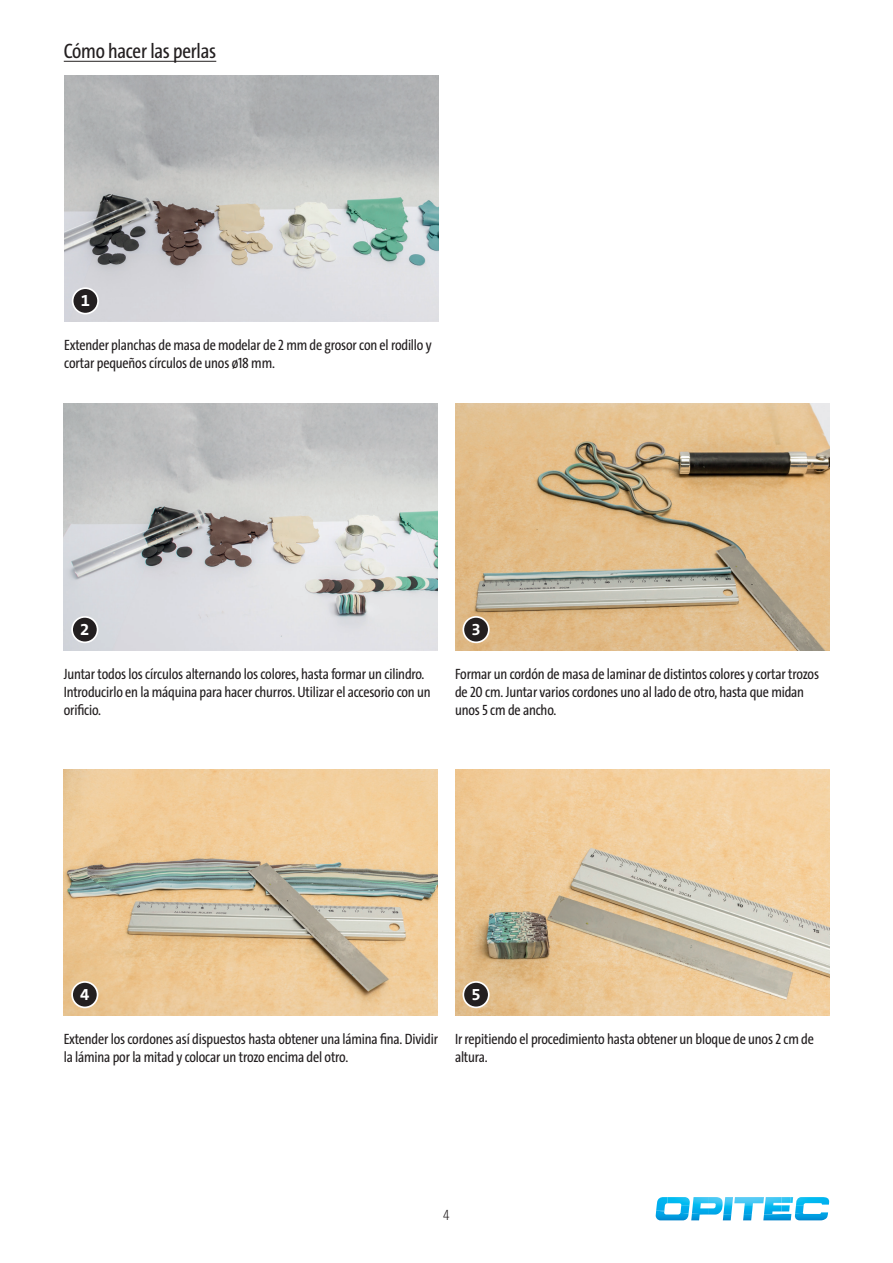
<style>
.page{position:relative;width:893px;height:1263px;background:#fff}
.page>*{position:absolute;margin:0;border:0;box-sizing:border-box;transform-origin:0 0}
.Anleitugns-Text_Desc{font:21px "The Sans Cd LF5 Plain";letter-spacing:-.01em;color:#231f20}
.t1{font:700 16.8px "The Sans B W7";color:#fff}
.Anleitugns-Text_Desc-2{font:15px/18px "The Sans Cd LF5 Plain";letter-spacing:-.01em;color:#231f20}
.t2{font:200 15px "The Sans Cd LF2";color:#231f20}
</style>
<div class="page">
<svg style="left:655px;top:1197px;width:175px;height:24px"></svg>
<img style="left:64px;top:75px;width:374px;height:247px">
<div style="left:73px;top:288px;width:25px;height:26px;background:#231f20;border-radius:50%"></div>
<div style="left:72px;top:287px;width:27px;height:27px;border:2px solid #fff;border-radius:50%"></div>
<img style="left:64px;top:404px;width:374px;height:247px">
<img style="left:64px;top:769px;width:374px;height:247px">
<img style="left:455px;top:404px;width:374px;height:247px">
<img style="left:455px;top:769px;width:374px;height:247px">
<div style="left:72px;top:617px;width:26px;height:25px;background:#231f20;border-radius:50%"></div>
<div style="left:71px;top:616px;width:27px;height:27px;border:2px solid #fff;border-radius:50%"></div>
<div style="left:72px;top:982px;width:26px;height:25px;background:#231f20;border-radius:50%"></div>
<div style="left:71px;top:981px;width:27px;height:27px;border:2px solid #fff;border-radius:50%"></div>
<div style="left:463px;top:617px;width:26px;height:25px;background:#231f20;border-radius:50%"></div>
<div style="left:462px;top:616px;width:28px;height:27px;border:2px solid #fff;border-radius:50%"></div>
<div style="left:463px;top:982px;width:26px;height:25px;background:#231f20;border-radius:50%"></div>
<div style="left:462px;top:981px;width:28px;height:27px;border:2px solid #fff;border-radius:50%"></div>
<hr style="left:64px;top:61px;width:152px;height:1px;background:#231f20">
<p class="Anleitugns-Text_Desc" style="left:64px;top:38px;width:154px">Cómo hacer las perlas</p>
<p class="t1" style="left:81px;top:290px;width:11px">1</p>
<p class="Anleitugns-Text_Desc-2" style="left:64px;top:336px;width:369px">Extender planchas de masa de modelar de 2 mm de grosor con el rodillo y cortar pequeños círculos de unos ø18 mm.</p>
<p class="t1" style="left:80px;top:619px;width:11px">2</p>
<p class="Anleitugns-Text_Desc-2" style="left:64px;top:664px;width:368px">Juntar todos los círculos alternando los colores, hasta formar un cilindro.<br>Introducirlo en la máquina para hacer churros. Utilizar el accesorio con un orificio.</p>
<p class="t1" style="left:471px;top:619px;width:11px">3</p>
<p class="Anleitugns-Text_Desc-2" style="left:455px;top:664px;width:366px">Formar un cordón de masa de laminar de distintos colores y cortar trozos de 20 cm. Juntar varios cordones uno al lado de otro, hasta que midan unos 5 cm de ancho.</p>
<p class="t1" style="left:80px;top:984px;width:11px">4</p>
<p class="Anleitugns-Text_Desc-2" style="left:64px;top:1029px;width:376px">Extender los cordones así dispuestos hasta obtener una lámina fina. Dividir la lámina por la mitad y colocar un trozo encima del otro.</p>
<p class="t1" style="left:471px;top:984px;width:11px">5</p>
<p class="Anleitugns-Text_Desc-2" style="left:455px;top:1029px;width:360px">Ir repitiendo el procedimiento hasta obtener un bloque de unos 2 cm de altura.</p>
<p class="t2" style="left:443px;top:1206px;width:8px">4</p>
</div>
